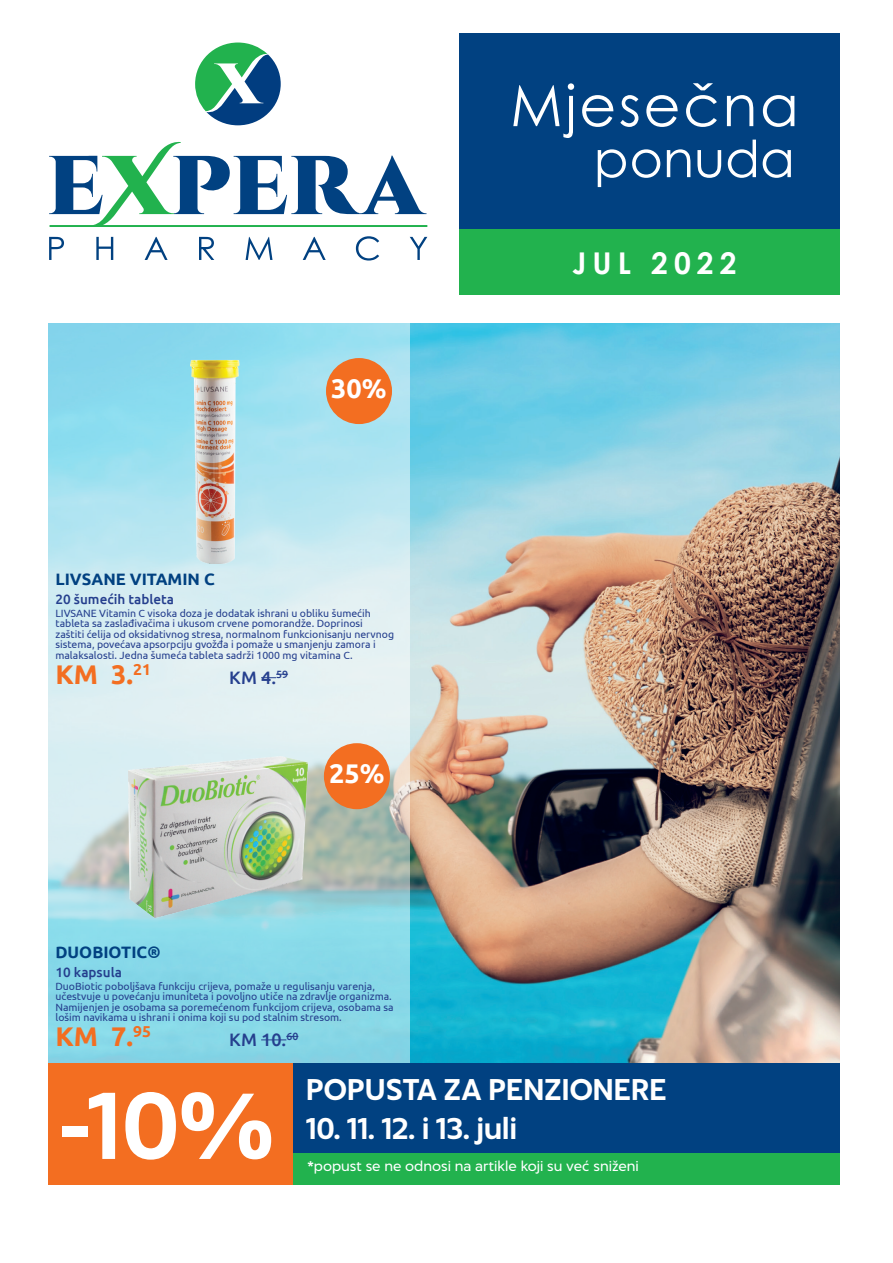
<style>
.page{position:relative;width:893px;height:1263px;background:#fff}
.page>*{position:absolute;margin:0;border:0;box-sizing:border-box;transform-origin:0 0}
.t1{font:700 90px "Captura";color:#fff}
.t2{font:51px "Century Gothic";color:#fff}
.t3{font:700 30px "Century Gothic";letter-spacing:.2em;color:#fff}
.t4{font:700 28.5px "Captura";letter-spacing:-.02em;color:#fff}
.t5{font:700 27px "Ubuntu";color:#f36e21}
.t6{font:700 27px "Ubuntu";color:#fff}
.t7{font:500 18px "Ubuntu";color:#253f8e}
.t8{font:700 16.5px "Ubuntu";color:#014181}
.t9{font:13.5px "Captura";color:#fff}
.t10{font:500 13.5px "Ubuntu";color:#253f8e}
.t11{font:10.5px/10.5px "Ubuntu";color:#253f8e}
.s1{font-weight:700}
</style>
<div class="page">
<img style="left:410px;top:323px;width:430px;height:740px">
<div style="left:459px;top:229px;width:381px;height:66px;background:#22b24e"></div>
<div style="left:459px;top:33px;width:381px;height:196px;background:#014181"></div>
<svg style="left:513px;top:83px;width:61px;height:55px"></svg>
<svg style="left:582px;top:95px;width:31px;height:32px"></svg>
<svg style="left:620px;top:95px;width:18px;height:32px"></svg>
<svg style="left:646px;top:95px;width:32px;height:32px"></svg>
<svg style="left:686px;top:83px;width:31px;height:44px"></svg>
<svg style="left:727px;top:95px;width:26px;height:31px"></svg>
<svg style="left:763px;top:95px;width:31px;height:32px"></svg>
<svg style="left:49px;top:141px;width:378px;height:86px"></svg>
<svg style="left:49px;top:237px;width:15px;height:23px"></svg>
<svg style="left:96px;top:237px;width:17px;height:23px"></svg>
<svg style="left:145px;top:237px;width:23px;height:23px"></svg>
<svg style="left:199px;top:237px;width:15px;height:23px"></svg>
<svg style="left:246px;top:237px;width:26px;height:23px"></svg>
<svg style="left:303px;top:237px;width:23px;height:23px"></svg>
<svg style="left:356px;top:236px;width:23px;height:25px"></svg>
<svg style="left:410px;top:237px;width:17px;height:23px"></svg>
<svg style="left:195px;top:43px;width:86px;height:82px"></svg>
<svg style="left:48px;top:323px;width:362px;height:740px;background:#b1e1ea"></svg>
<div style="left:324px;top:743px;width:66px;height:66px;background:#f36e21;border-radius:50%"></div>
<svg style="left:261px;top:674px;width:27px;height:4px"></svg>
<svg style="left:261px;top:1036px;width:37px;height:5px"></svg>
<div style="left:326px;top:358px;width:66px;height:66px;background:#f36e21;border-radius:50%"></div>
<img style="left:129px;top:756px;width:178px;height:161px">
<img style="left:190px;top:360px;width:50px;height:203px">
<div style="left:226px;top:1063px;width:614px;height:122px;background:#014181"></div>
<div style="left:280px;top:1154px;width:560px;height:31px;background:#22b24e"></div>
<div style="left:48px;top:1063px;width:245px;height:122px;background:#f36e21"></div>
<h2 class="t2" style="left:594px;top:123px;width:203px">ponuda</h2>
<h3 class="t6" style="left:331px;top:372px;width:57px">30%</h3>
<h3 class="t8" style="left:55px;top:569px;width:161px">LIVSANE VITAMIN C</h3>
<p class="t10" style="left:55px;top:591px;width:120px">20 šumećih tableta</p>
<p class="t11" style="left:55px;top:607px;width:340px">LIVSANE Vitamin C visoka doza je dodatak ishrani u obliku šumećih tableta sa zaslađivačima i ukusom crvene pomorandže. Doprinosi zaštiti ćelija od oksidativnog stresa, normalnom funkcionisanju nervnog sistema, povećava apsorpciju gvožđa i pomaže u smanjenju zamora i malaksalosti. Jedna šumeća tableta sadrži 1000 mg vitamina C.</p>
<h3 class="t5" style="left:55px;top:658px;width:97px">KM 3.<sup>21</sup></h3>
<h3 class="t7" style="left:229px;top:666px;width:60px">KM 4.<sup>59</sup></h3>
<h3 class="t6" style="left:329px;top:757px;width:57px">25%</h3>
<h3 class="t8" style="left:55px;top:942px;width:106px">DUOBIOTIC®</h3>
<p class="t10" style="left:55px;top:964px;width:68px">10 kapsula</p>
<p class="t11" style="left:55px;top:980px;width:340px">DuoBiotic poboljšava funkciju crijeva, pomaže u regulisanju varenja, učestvuje u povećanju imuniteta i povoljno utiče na zdravlje organizma.<br>Namijenjen je osobama sa poremećenom funkcijom crijeva, osobama sa lošim navikama u ishrani i onima koji su pod stalnim stresom.</p>
<h3 class="t5" style="left:55px;top:1020px;width:97px">KM 7.<sup>95</sup></h3>
<h3 class="t7" style="left:229px;top:1028px;width:70px">KM 10.<sup>60</sup></h3>
<h3 class="t3" style="left:572px;top:240px;width:166px">JUL 2022</h3>
<h1 class="t1" style="left:58px;top:1067px;width:217px">-10%</h1>
<h3 class="t4" style="left:306px;top:1071px;width:363px">POPUSTA ZA PENZIONERE</h3>
<h3 class="t4" style="left:306px;top:1110px;width:213px">10. 11. 12. i 13. juli</h3>
<p class="t9" style="left:307px;top:1158px;width:333px"><span class="s1">*</span>popust se ne odnosi na artikle koji su već sniženi</p>
</div>
